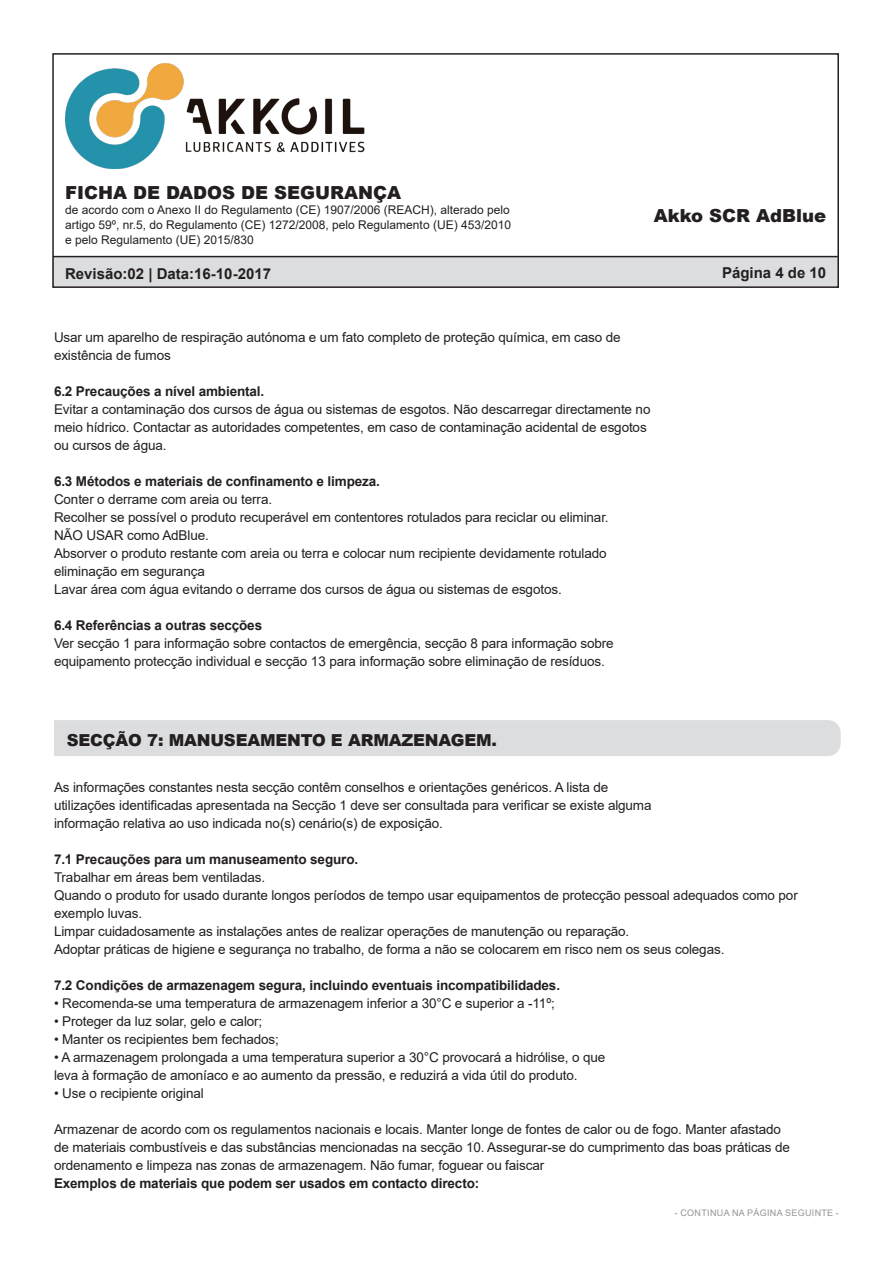
<style>
.page{position:relative;width:893px;height:1263px;background:#fff}
.page>*{position:absolute;margin:0;border:0;box-sizing:border-box;transform-origin:0 0}
.t1{font:900 18px "Arial";color:#231f20}
.t2{font:900 16.5px "Arial";letter-spacing:-.01em;color:#231f20}
.t3{font:700 15px "Arial";color:#231f20}
.t4{font:13.5px/18px "Arial";letter-spacing:-.01em;color:#231f20}
.t5{font:700 13.5px "Arial";letter-spacing:-.01em;color:#231f20}
.t6{font:12px/15px "Arial";color:#231f20;text-align:justify}
.t7{font:9px "Arial";letter-spacing:.035em;color:#939598}
</style>
<div class="page">
<div style="left:52px;top:257px;width:787px;height:31px;background:#dcdddf"></div>
<div style="left:52px;top:53px;width:787px;height:235px;border:2px solid #231f20"></div>
<img style="left:65px;top:64px;width:300px;height:104px">
<hr style="left:53px;top:256px;width:785px;height:1px;background:#231f20">
<div style="left:54px;top:720px;width:787px;height:36px;background:#dcdddf"></div>
<h1 class="t1" style="left:65px;top:180px;width:338px">FICHA DE DADOS DE SEGURANÇA</h1>
<p class="t6" style="left:65px;top:202px;width:447px">de acordo com o Anexo II do Regulamento (CE) 1907/2006 (REACH), alterado pelo artigo 59º, nr.5, do Regulamento (CE) 1272/2008, pelo Regulamento (UE) 453/2010 e pelo Regulamento (UE) 2015/830</p>
<p class="t3" style="left:65px;top:263px;width:207px">Revisão:02 | Data:16-10-2017</p>
<h1 class="t1" style="left:654px;top:202px;width:174px">Akko SCR AdBlue</h1>
<p class="t3" style="left:722px;top:262px;width:106px">Página 4 de 10</p>
<p class="t4" style="left:54px;top:328px;width:568px">Usar um aparelho de respiração autónoma e um fato completo de proteção química, em caso de</p>
<p class="t4" style="left:54px;top:346px;width:118px">existência de fumos</p>
<p class="t5" style="left:54px;top:382px;width:212px">6.2 Precauções a nível ambiental.</p>
<p class="t4" style="left:54px;top:400px;width:598px">Evitar a contaminação dos cursos de água ou sistemas de esgotos. Não descarregar directamente no</p>
<p class="t4" style="left:54px;top:418px;width:594px">meio hídrico. Contactar as autoridades competentes, em caso de contaminação acidental de esgotos</p>
<p class="t4" style="left:54px;top:436px;width:114px">ou cursos de água.</p>
<p class="t5" style="left:54px;top:472px;width:327px">6.3 Métodos e materiais de confinamento e limpeza.</p>
<p class="t4" style="left:54px;top:490px;width:220px">Conter o derrame com areia ou terra.</p>
<p class="t4" style="left:54px;top:508px;width:556px">Recolher se possível o produto recuperável em contentores rotulados para reciclar ou eliminar.</p>
<p class="t4" style="left:54px;top:526px;width:156px">NÃO USAR como AdBlue.</p>
<p class="t4" style="left:54px;top:544px;width:554px">Absorver o produto restante com areia ou terra e colocar num recipiente devidamente rotulado</p>
<p class="t4" style="left:54px;top:562px;width:152px">eliminação em segurança</p>
<p class="t4" style="left:54px;top:580px;width:509px">Lavar área com água evitando o derrame dos cursos de água ou sistemas de esgotos.</p>
<p class="t5" style="left:54px;top:616px;width:210px">6.4 Referências a outras secções</p>
<p class="t4" style="left:54px;top:634px;width:561px">Ver secção 1 para informação sobre contactos de emergência, secção 8 para informação sobre</p>
<p class="t4" style="left:54px;top:652px;width:552px">equipamento protecção individual e secção 13 para informação sobre eliminação de resíduos.</p>
<p class="t2" style="left:67px;top:728px;width:432px">SECÇÃO 7: MANUSEAMENTO E ARMAZENAGEM.</p>
<p class="t4" style="left:54px;top:778px;width:556px">As informações constantes nesta secção contêm conselhos e orientações genéricos. A lista de</p>
<p class="t4" style="left:54px;top:796px;width:599px">utilizações identificadas apresentada na Secção 1 deve ser consultada para verificar se existe alguma</p>
<p class="t4" style="left:54px;top:814px;width:390px">informação relativa ao uso indicada no(s) cenário(s) de exposição.</p>
<p class="t5" style="left:54px;top:850px;width:306px">7.1 Precauções para um manuseamento seguro.</p>
<p class="t4" style="left:54px;top:868px;width:213px">Trabalhar em áreas bem ventiladas.</p>
<p class="t4" style="left:54px;top:886px;width:745px">Quando o produto for usado durante longos períodos de tempo usar equipamentos de protecção pessoal adequados como por exemplo luvas.</p>
<p class="t4" style="left:54px;top:922px;width:577px">Limpar cuidadosamente as instalações antes de realizar operações de manutenção ou reparação.</p>
<p class="t4" style="left:54px;top:940px;width:672px">Adoptar práticas de higiene e segurança no trabalho, de forma a não se colocarem em risco nem os seus colegas.</p>
<p class="t5" style="left:54px;top:976px;width:508px">7.2 Condições de armazenagem segura, incluindo eventuais incompatibilidades.</p>
<p class="t4" style="left:54px;top:994px;width:502px">• Recomenda-se uma temperatura de armazenagem inferior a 30°C e superior a -11º;</p>
<p class="t4" style="left:54px;top:1012px;width:210px">• Proteger da luz solar, gelo e calor;</p>
<p class="t4" style="left:54px;top:1030px;width:226px">• Manter os recipientes bem fechados;</p>
<p class="t4" style="left:54px;top:1048px;width:553px">• A armazenagem prolongada a uma temperatura superior a 30°C provocará a hidrólise, o que</p>
<p class="t4" style="left:54px;top:1066px;width:525px">leva à formação de amoníaco e ao aumento da pressão, e reduzirá a vida útil do produto.</p>
<p class="t4" style="left:54px;top:1084px;width:151px">• Use o recipiente original</p>
<p class="t4" style="left:54px;top:1120px;width:738px">Armazenar de acordo com os regulamentos nacionais e locais. Manter longe de fontes de calor ou de fogo. Manter afastado de materiais combustíveis e das substâncias mencionadas na secção 10. Assegurar-se do cumprimento das boas práticas de ordenamento e limpeza nas zonas de armazenagem. Não fumar, foguear ou faiscar</p>
<p class="t5" style="left:54px;top:1174px;width:427px">Exemplos de materiais que podem ser usados em contacto directo:</p>
<p class="t7" style="left:675px;top:1206px;width:166px">- CONTINUA NA PÁGINA SEGUINTE -</p>
</div>
